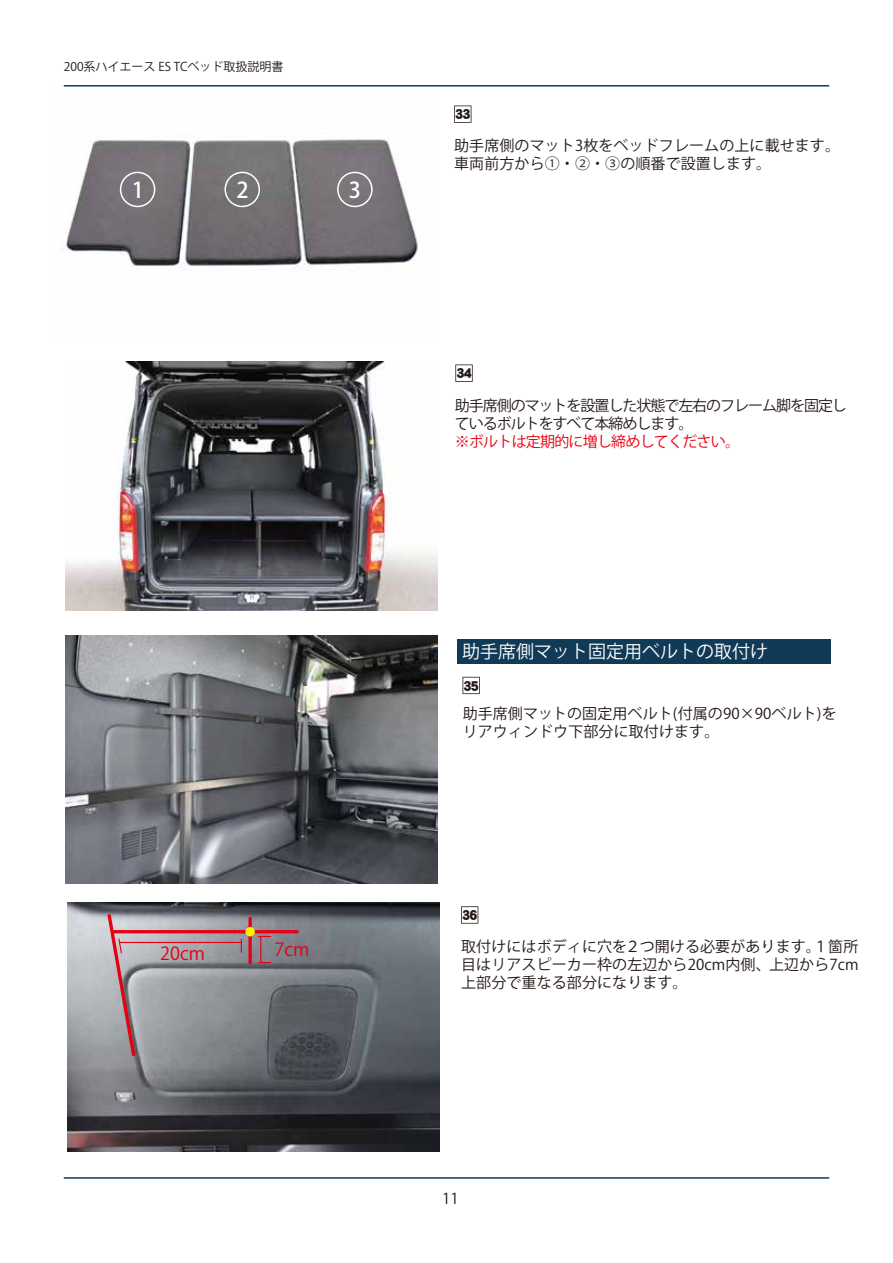
<style>
.page{position:relative;width:893px;height:1263px;background:#fff}
.page>*{position:absolute;margin:0;border:0;box-sizing:border-box;transform-origin:0 0}
.t1{font:500 21.75px "Koz Go Pr 6 N";color:#fff}
.t2{font:18px "Koz Go Pr 6 N";color:#fff}
.t3{font:18px "Koz Go Pr 6 N";color:#e60012}
.t4{font:15px/18px "Gothic MB101 Pr 6 N Regular 83 pv RKSJ H";letter-spacing:.005em;color:#221815}
.t5{font:15px/18px "Gothic MB101 Pr 6 N Regular 83 pv RKSJ H";letter-spacing:-.07em;color:#221815}
.t6{font:15px "Gothic MB101 Pr 6 N Regular 83 pv RKSJ H";letter-spacing:-.05em;color:#e60012}
.t7{font:15px "DF Gothic Std W10";letter-spacing:-.05em;color:#221815}
.t8{font:15px "Futo Go B101 Pr 6 N Bold 83 pv RKSJ H";color:#221815}
.t9{font:12px "Gothic MB101 Pr 6 N Regular 83 pv RKSJ H";color:#221815}
</style>
<div class="page">
<img style="left:61px;top:85px;width:362px;height:186px">
<hr style="left:64px;top:1177px;width:765px;height:2px;background:#113a57">
<hr style="left:64px;top:85px;width:765px;height:2px;background:#113a57">
<svg style="left:454px;top:106px;width:17px;height:17px"></svg>
<svg style="left:455px;top:364px;width:18px;height:18px"></svg>
<svg style="left:462px;top:677px;width:18px;height:17px"></svg>
<svg style="left:461px;top:906px;width:17px;height:18px"></svg>
<div style="left:120px;top:172px;width:35px;height:35px;border:2px solid #fff;border-radius:50%"></div>
<div style="left:224px;top:172px;width:36px;height:35px;border:2px solid #fff;border-radius:50%"></div>
<div style="left:337px;top:172px;width:36px;height:35px;border:2px solid #fff;border-radius:50%"></div>
<img style="left:66px;top:362px;width:372px;height:248px">
<div style="left:457px;top:639px;width:373px;height:25px;background:#113a57"></div>
<img style="left:66px;top:635px;width:371px;height:249px">
<img style="left:67px;top:903px;width:372px;height:248px">
<hr style="left:113px;top:930px;width:184px;height:3px;background:#e60012">
<svg style="left:248px;top:918px;width:4px;height:44px"></svg>
<div style="left:245px;top:927px;width:10px;height:9px;background:#fff100;border-radius:50%"></div>
<svg style="left:105px;top:912px;width:32px;height:146px;background:#b39aa0"></svg>
<hr style="left:120px;top:942px;width:121px;height:1px;background:#e60012">
<svg style="left:241px;top:939px;width:1px;height:13px"></svg>
<svg style="left:259px;top:936px;width:12px;height:27px"></svg>
<p class="t9" style="left:64px;top:60px;width:221px">200系ハイエース ES TCベッド取扱説明書</p>
<h1 class="t1" style="left:132px;top:177px;width:14px">1</h1>
<h1 class="t1" style="left:236px;top:177px;width:14px">2</h1>
<h1 class="t1" style="left:349px;top:177px;width:14px">3</h1>
<p class="t3" style="left:160px;top:943px;width:46px">20cm</p>
<p class="t3" style="left:274px;top:939px;width:36px">7cm</p>
<p class="t7" style="left:455px;top:106px;width:17px">33</p>
<p class="t4" style="left:454px;top:137px;width:387px">助手席側のマット3枚をベッドフレームの上に載せます。車両前方から①・②・③の順番で設置します。</p>
<p class="t7" style="left:456px;top:365px;width:17px">34</p>
<p class="t5" style="left:455px;top:397px;width:394px">助手席側のマットを設置した状態で左右のフレーム脚を固定しているボルトをすべて本締めします。</p>
<p class="t6" style="left:455px;top:433px;width:287px">※ボルトは定期的に増し締めしてください。</p>
<p class="t2" style="left:462px;top:641px;width:307px">助手席側マット固定用ベルトの取付け</p>
<p class="t7" style="left:463px;top:677px;width:17px">35</p>
<p class="t4" style="left:463px;top:704px;width:376px">助手席側マットの固定用ベルト(付属の90×90ベルト)をリアウィンドウ下部分に取付けます。</p>
<p class="t7" style="left:462px;top:907px;width:17px">36</p>
<p class="t4" style="left:461px;top:938px;width:399px;text-align:justify">取付けにはボディに穴を２つ開ける必要があります。１箇所目はリアスピーカー枠の左辺から20cm内側、上辺から7cm上部分で重なる部分になります。</p>
<p class="t8" style="left:442px;top:1190px;width:18px">11</p>
</div>
